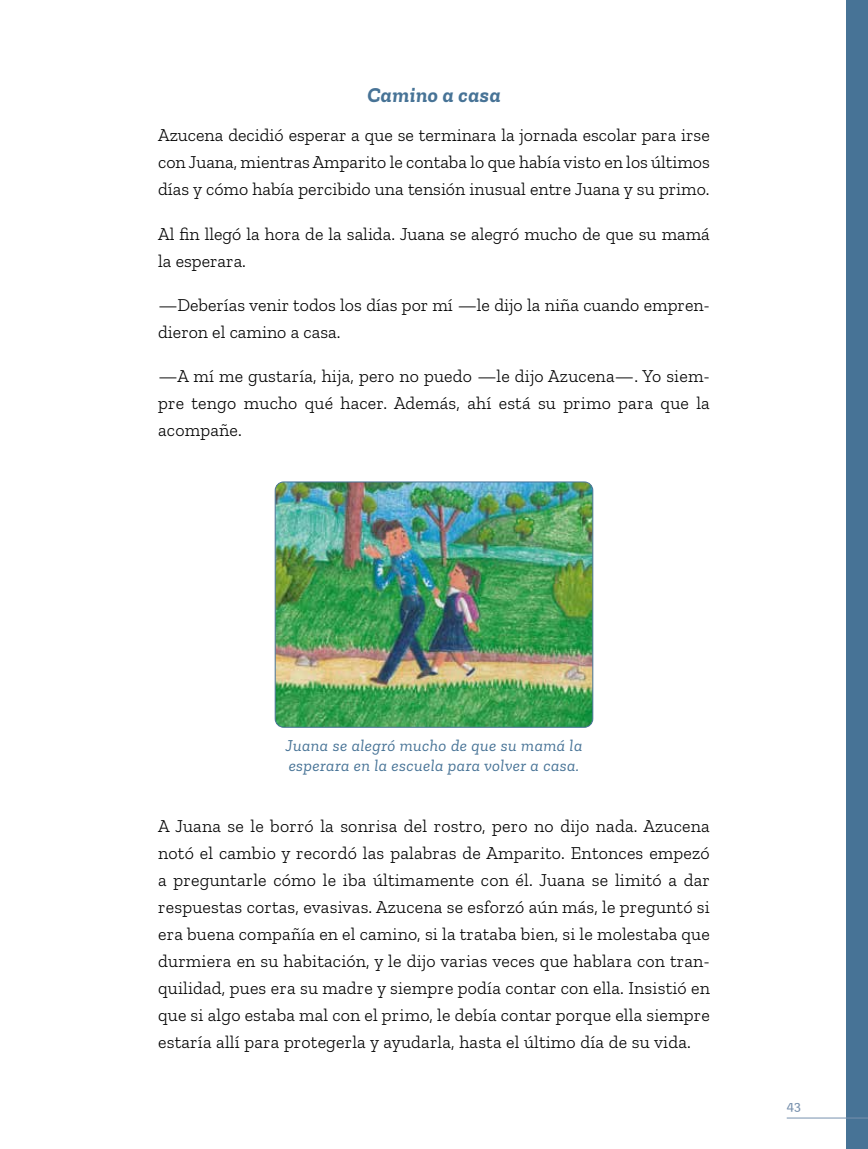
<style>
.page{position:relative;width:868px;height:1149px;background:#fff}
.page>*{position:absolute;margin:0;border:0;box-sizing:border-box;transform-origin:0 0}
.t1{font:italic 700 21px "Zilla Slab";letter-spacing:.025em;color:#477396}
.t2{font:300 18px/27px "Zilla Slab";color:#000;text-align:justify}
.t3{font:italic 16.5px/19.8px "Zilla Slab";letter-spacing:.025em;color:#477396}
.t4{font:500 13.5px "Zilla Slab";color:#7891ae}
</style>
<div class="page">
<div style="left:846px;top:0;width:21px;height:1148px;background:#477396"></div>
<hr style="left:786px;top:1117px;width:81px;height:1px;background:#7891ae">
<img style="left:275px;top:483px;width:317px;height:244px">
<div style="left:275px;top:481px;width:318px;height:246px;border:1px solid #477396;border-radius:9px"></div>
<p class="t1" style="left:367px;top:83px;width:135px">Camino a casa</p>
<p class="t2" style="left:158px;top:122px;width:553px">Azucena decidió esperar a que se terminara la jornada escolar para irse con Juana, mientras Amparito le contaba lo que había visto en los últimos días y cómo había percibido una tensión inusual entre Juana y su primo.</p>
<p class="t2" style="left:158px;top:220px;width:553px">Al fin llegó la hora de la salida. Juana se alegró mucho de que su mamá la esperara.</p>
<p class="t2" style="left:158px;top:291px;width:553px">—Deberías venir todos los días por mí —le dijo la niña cuando empren&shy;dieron el camino a casa.</p>
<p class="t2" style="left:158px;top:362px;width:553px">—A mí me gustaría, hija, pero no puedo —le dijo Azucena—. Yo siem&shy;pre tengo mucho qué hacer. Además, ahí está su primo para que la acompañe.</p>
<p class="t3" style="left:285px;top:735px;width:298px">Juana se alegró mucho de que su mamá la esperara en la escuela para volver a casa.</p>
<p class="t2" style="left:158px;top:812px;width:553px">A Juana se le borró la sonrisa del rostro, pero no dijo nada. Azucena notó el cambio y recordó las palabras de Amparito. Entonces empezó a preguntarle cómo le iba últimamente con él. Juana se limitó a dar respuestas cortas, evasivas. Azucena se esforzó aún más, le preguntó si era buena compañía en el camino, si la trataba bien, si le molestaba que durmiera en su habitación, y le dijo varias veces que hablara con tran&shy;quilidad, pues era su madre y siempre podía contar con ella. Insistió en que si algo estaba mal con el primo, le debía contar porque ella siempre estaría allí para protegerla y ayudarla, hasta el último día de su vida.</p>
<p class="t4" style="left:786px;top:1097px;width:16px">43</p>
</div>
